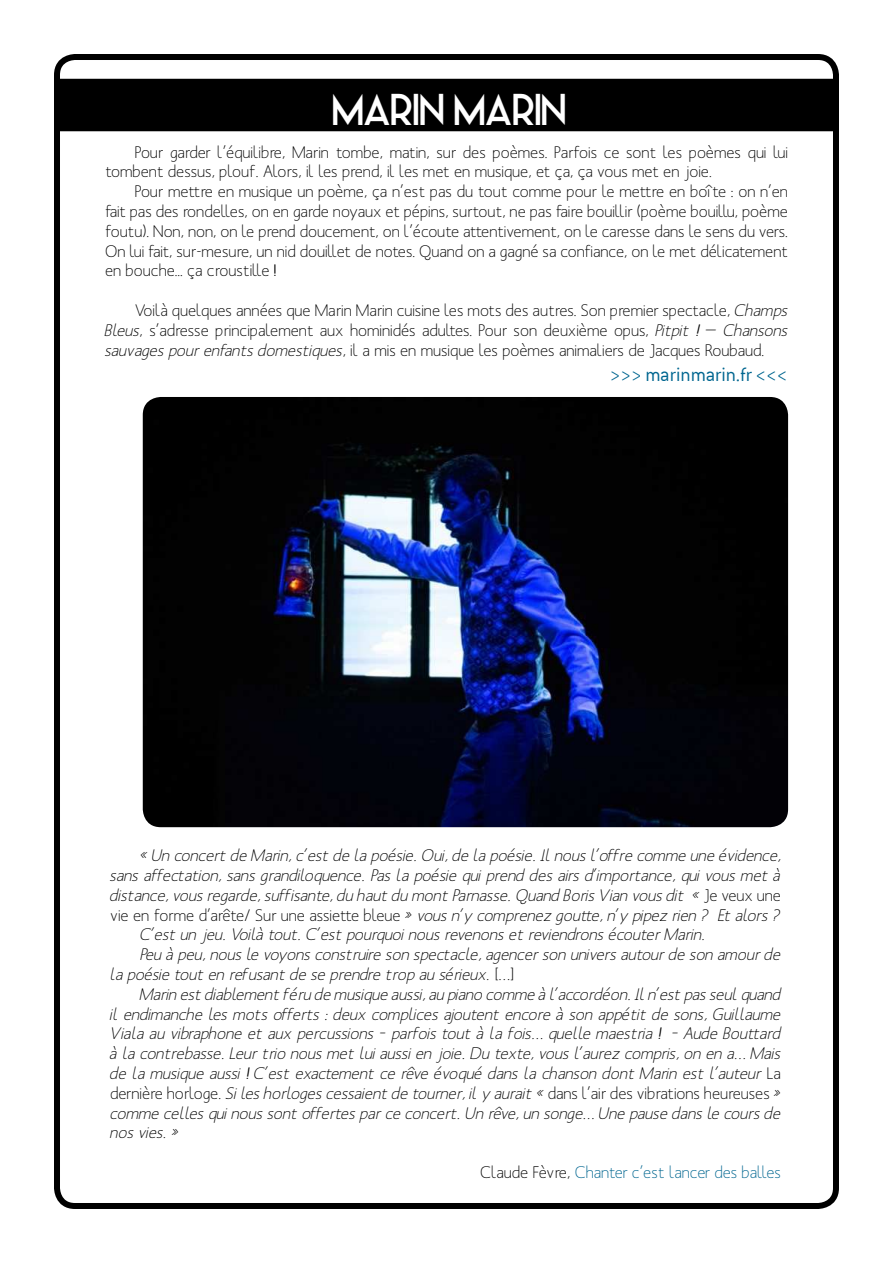
<style>
.page{position:relative;width:893px;height:1263px;background:#fff}
.page>*{position:absolute;margin:0;border:0;box-sizing:border-box;transform-origin:0 0}
.t1{font:300 21px "Conduit ITC";color:#006690}
.t2{font:19.05px "Alpaca Scarlett Demo";color:#fff}
.t3{font:italic 16.5px "Mank Sans";color:#000}
.t4{font:16.5px/19.8px "Mank Sans";color:#000;text-align:justify}
.t5{font:16.5px "Mank Sans";color:#006690}
.s1{font-family:"Mank Sans Medium MB"}
.s2{font-style:italic}
.s3{font-family:"Mank Sans Medium MB";font-style:italic}
.s4{font-style:normal}
.s5{color:#000}
</style>
<div class="page">
<div style="left:54px;top:54px;width:785px;height:1155px;border:6px solid #000;border-radius:18px"></div>
<img style="left:143px;top:397px;width:645px;height:430px">
<div style="left:59px;top:79px;width:780px;height:52px;background:#000"></div>
<p class="t2" style="left:332px;top:107px;width:235px">MARIN MARIN</p>
<p class="t4" style="left:105px;top:142px;width:684px;text-indent:30px">Pour garder l’équilibre, Marin tombe, matin, sur des poèmes. Parfois ce sont les poèmes qui lui tombent dessus, plouf. Alors, il les prend, il les met en musique, et ça, ça vous met en joie.</p>
<p class="t4" style="left:105px;top:181px;width:684px;text-indent:30px">Pour mettre en musique un poème, ça n’est pas du tout comme pour le mettre en boîte : on n’en fait pas des rondelles, on en garde noyaux et pépins, surtout, ne pas faire bouillir (poème bouillu, poème foutu). Non, non, on le prend doucement, on l’écoute attentivement, on le caresse dans le sens du vers.<br>On lui fait, sur-mesure, un nid douillet de notes. Quand on a gagné sa confiance, on le met délicatement en bouche... ça croustille <span class="s1">!</span></p>
<p class="t4" style="left:105px;top:300px;width:684px;text-indent:30px">Voilà quelques années que Marin Marin cuisine les mots des autres. Son premier spectacle, <span class="s2">Champs Bleus</span>, s’adresse principalement aux hominidés adultes. Pour son deuxième opus, <span class="s2">Pitpit</span> <span class="s3">!</span> <span class="s2">— Chansons sauvages pour enfants domestiques</span>, il a mis en musique les poèmes animaliers de Jacques Roubaud.</p>
<p class="t1" style="left:610px;top:367px;width:180px">&gt;&gt;&gt; marinmarin.fr &lt;&lt;&lt;</p>
<p class="t3" style="left:140px;top:848px;width:642px">« Un concert de Marin, c’est de la poésie. Oui, de la poésie. Il nous l’offre comme une évidence,</p>
<p class="t3" style="left:110px;top:868px;width:672px">sans affectation, sans grandiloquence. Pas la poésie qui prend des airs d’importance, qui vous met à</p>
<p class="t3" style="left:110px;top:888px;width:672px">distance, vous regarde, suffisante, du haut du mont Parnasse. Quand Boris Vian vous dit « <span class="s4">Je veux une</span></p>
<p class="t3" style="left:110px;top:907px;width:672px"><span class="s4">vie en forme d’arête/ Sur une assiette bleue</span> » vous n’y comprenez goutte, n’y pipez rien ? Et alors ?</p>
<p class="t3" style="left:140px;top:927px;width:567px">C’est un jeu. Voilà tout. C’est pourquoi nous revenons et reviendrons écouter Marin.</p>
<p class="t3" style="left:140px;top:947px;width:643px">Peu à peu, nous le voyons construire son spectacle, agencer son univers autour de son amour de</p>
<p class="t3" style="left:110px;top:967px;width:405px">la poésie tout en refusant de se prendre trop au sérieux. <span class="s4">[…]</span></p>
<p class="t3" style="left:140px;top:987px;width:643px">Marin est diablement féru de musique aussi, au piano comme à l’accordéon. Il n’est pas seul quand</p>
<p class="t3" style="left:110px;top:1006px;width:672px">il endimanche les mots offerts : deux complices ajoutent encore à son appétit de sons, Guillaume</p>
<p class="t3" style="left:110px;top:1026px;width:672px">Viala au vibraphone et aux percussions – parfois tout à la fois… quelle maestria <span class="s1">!</span> – Aude Bouttard</p>
<p class="t3" style="left:110px;top:1046px;width:672px">à la contrebasse. Leur trio nous met lui aussi en joie. Du texte, vous l’aurez compris, on en a… Mais</p>
<p class="t3" style="left:110px;top:1066px;width:672px">de la musique aussi <span class="s1">!</span> C’est exactement ce rêve évoqué dans la chanson dont Marin est l’auteur <span class="s4">La</span></p>
<p class="t4" style="left:110px;top:1083px;width:672px">dernière horloge<span class="s2">. Si les horloges cessaient de tourner, il y aurait «</span> dans l’air des vibrations heureuses <span class="s2">»</span></p>
<p class="t3" style="left:110px;top:1105px;width:672px">comme celles qui nous sont offertes par ce concert. Un rêve, un songe… Une pause dans le cours de</p>
<p class="t3" style="left:110px;top:1125px;width:70px">nos vies. »</p>
<p class="t5" style="left:480px;top:1162px;width:302px"><span class="s5">Claude Fèvre,</span> Chanter c’est lancer des balles</p>
</div>
